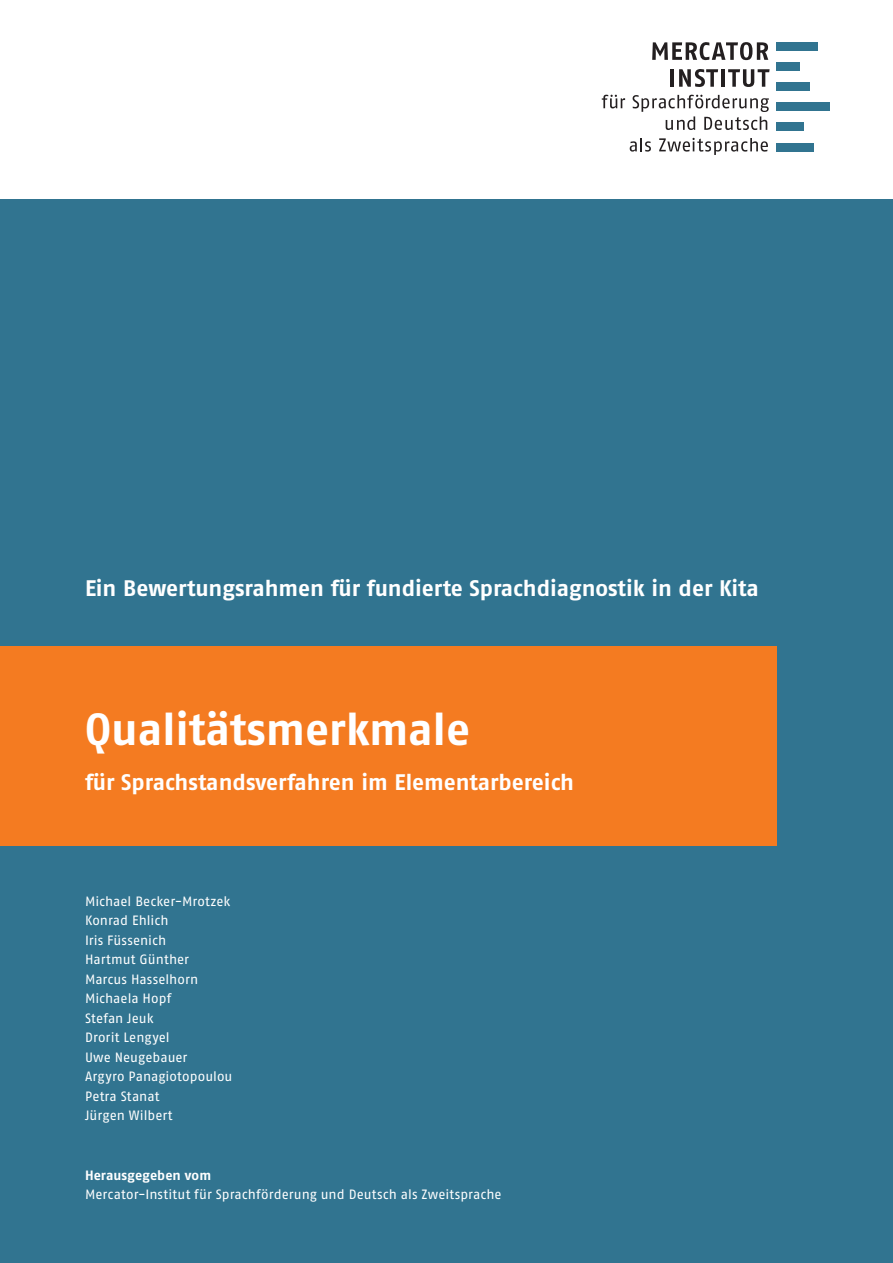
<style>
.page{position:relative;width:893px;height:1263px;background:#fff}
.page>*{position:absolute;margin:0;border:0;box-sizing:border-box;transform-origin:0 0}
.t1{font:45px "Fago No Bold Tf";letter-spacing:-.005em;color:#fff}
.t2{font:22.5px "Fago No Bold Tf";color:#fff}
.t3{font:13.5px/19.5px "Fago No Regular Tf";letter-spacing:.005em;color:#fff}
.t4{font:13.5px "Fago No Bold Tf";color:#fff}
</style>
<div class="page">
<div style="left:0;top:200px;width:893px;height:1063px;background:#317490"></div>
<div style="left:0;top:646px;width:776px;height:200px;background:#f47b21"></div>
<div style="left:776px;top:143px;width:38px;height:8px;background:#317490"></div>
<div style="left:776px;top:83px;width:34px;height:8px;background:#317490"></div>
<div style="left:776px;top:123px;width:28px;height:8px;background:#317490"></div>
<div style="left:776px;top:63px;width:24px;height:8px;background:#317490"></div>
<div style="left:776px;top:103px;width:53px;height:8px;background:#317490"></div>
<div style="left:776px;top:43px;width:42px;height:8px;background:#317490"></div>
<hr style="left:670px;top:69px;width:4px;height:18px;background:#231f20">
<svg style="left:679px;top:69px;width:39px;height:18px"></svg>
<hr style="left:721px;top:69px;width:4px;height:18px;background:#231f20">
<svg style="left:728px;top:69px;width:42px;height:18px"></svg>
<svg style="left:652px;top:42px;width:116px;height:18px"></svg>
<svg style="left:630px;top:138px;width:21px;height:14px"></svg>
<svg style="left:659px;top:138px;width:109px;height:17px"></svg>
<svg style="left:602px;top:95px;width:23px;height:13px"></svg>
<svg style="left:633px;top:95px;width:136px;height:35px"></svg>
<h2 class="t2" style="left:85px;top:579px;width:675px">Ein Bewertungsrahmen für fundierte Sprachdiagnostik in der Kita</h2>
<h1 class="t1" style="left:85px;top:712px;width:387px">Qualitätsmerkmale</h1>
<h2 class="t2" style="left:85px;top:773px;width:491px">für Sprachstandsverfahren im Elementarbereich</h2>
<p class="t3" style="left:85px;top:892px;width:149px">Michael Becker-Mrotzek<br>Konrad Ehlich<br>Iris Füssenich<br>Hartmut Günther<br>Marcus Hasselhorn<br>Michaela Hopf<br>Stefan Jeuk<br>Drorit Lengyel<br>Uwe Neugebauer<br>Argyro Panagiotopoulou<br>Petra Stanat<br>Jürgen Wilbert</p>
<p class="t4" style="left:85px;top:1170px;width:128px">Herausgegeben vom</p>
<p class="t3" style="left:85px;top:1185px;width:418px">Mercator-Institut für Sprachförderung und Deutsch als Zweitsprache</p>
</div>
